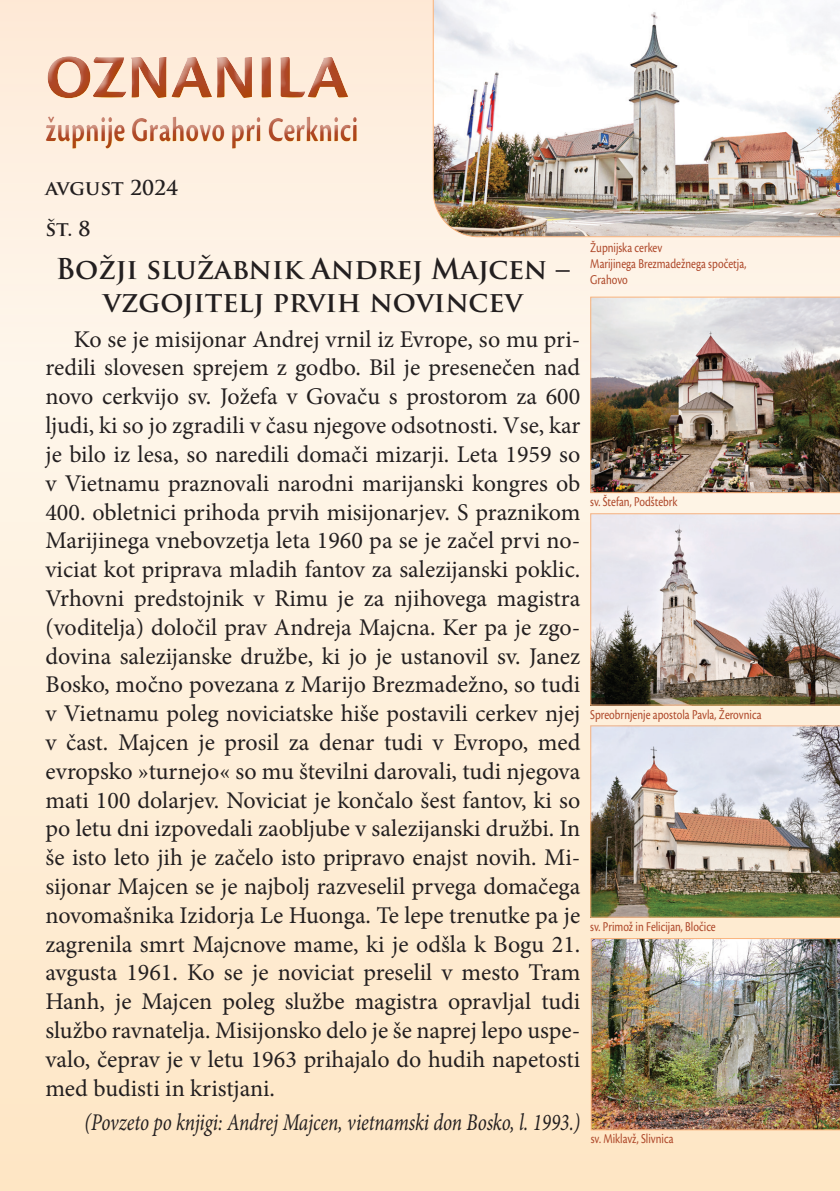
<style>
.page{position:relative;width:840px;height:1191px;background:#fff}
.page>*{position:absolute;margin:0;border:0;box-sizing:border-box;transform-origin:0 0}
.t1{font:700 64px "Cronos Pro";color:#ae482a}
.t2{font:700 36px "Cronos Pro";letter-spacing:.005em;color:#ae482a;scale:.74 1}
.t3{font:700 28px/33.6px "Trajan Pro";color:#231f20;text-align:center}
.t4{font:24px/28.8px "Minion Pro";color:#231f20;text-align:justify}
.t5{font:italic 24px "Minion Pro";letter-spacing:-.005em;color:#231f20;scale:.8 1}
.t6{font:700 20px/41px "Trajan Pro";color:#231f20}
.t7{font:14px/16px "Cronos Pro";color:#ae482a;scale:.8 1}
</style>
<div class="page">
<div style="left:0;top:0;width:839px;height:1191px;background:linear-gradient(to bottom,#fef3e9,#feeacc)"></div>
<div style="left:32px;top:42px;width:335px;height:117px;background:#feebd9"></div>
<div style="left:34px;top:48px;width:337px;height:111px;background:#fff101;opacity:.75"></div>
<img style="left:432px;top:0;width:407px;height:238px">
<img style="left:590px;top:513px;width:249px;height:192px">
<img style="left:590px;top:725px;width:249px;height:192px">
<img style="left:590px;top:938px;width:249px;height:192px">
<img style="left:590px;top:297px;width:249px;height:196px">
<h1 class="t1" style="left:45px;top:41px;width:305px">OZNANILA</h1>
<h2 class="t2" style="left:45px;top:109px;width:424px">župnije Grahovo pri Cerknici</h2>
<p class="t6" style="left:45px;top:167px;width:134px">avgust 2024 št. 8</p>
<p class="t3" style="left:56px;top:252px;width:515px">Božji služabnik Andrej Majcen – vzgojitelj prvih novincev</p>
<p class="t4" style="left:45px;top:325px;width:536px;text-indent:28px">Ko se je misijonar Andrej vrnil iz Evrope, so mu pri&shy;redili slovesen sprejem z godbo. Bil je presenečen nad novo cerkvijo sv. Jožefa v Govaču s prostorom za 600 ljudi, ki so jo zgradili v času njegove odsotnosti. Vse, kar je bilo iz lesa, so naredili domači mizarji. Leta 1959 so v Vietnamu praznovali narodni marijanski kongres ob 400. obletnici prihoda prvih misijonarjev. S praznikom Marijinega vnebovzetja leta 1960 pa se je začel prvi no&shy;viciat kot priprava mladih fantov za salezijanski poklic.<br>Vrhovni predstojnik v Rimu je za njihovega magistra (voditelja) določil prav Andreja Majcna. Ker pa je zgo&shy;dovina salezijanske družbe, ki jo je ustanovil sv. Janez Bosko, močno povezana z Marijo Brezmadežno, so tudi v Vietnamu poleg noviciatske hiše postavili cerkev njej v čast. Majcen je prosil za denar tudi v Evropo, med evropsko »turnejo« so mu številni darovali, tudi njegova mati 100 dolarjev. Noviciat je končalo šest fantov, ki so po letu dni izpovedali zaobljube v salezijanski družbi. In še isto leto jih je začelo isto pripravo enajst novih. Mi&shy;sijonar Majcen se je najbolj razveselil prvega domačega novomašnika Izidorja Le Huonga. Te lepe trenutke pa je zagrenila smrt Majcnove mame, ki je odšla k Bogu 21. avgusta 1961. Ko se je noviciat preselil v mesto Tram Hanh, je Majcen poleg službe magistra opravljal tudi službo ravnatelja. Misijonsko delo je še naprej lepo uspe&shy;valo, čeprav je v letu 1963 prihajalo do hudih napetosti med budisti in kristjani.</p>
<p class="t5" style="left:85px;top:1106px;width:620px">(Povzeto po knjigi: Andrej Majcen, vietnamski don Bosko, l. 1993.)</p>
<p class="t7" style="left:590px;top:240px;width:196px">Župnijska cerkev<br>Marijinega Brezmadežnega spočetja,<br>Grahovo</p>
<p class="t7" style="left:590px;top:494px;width:110px">sv. Štefan, Podštebrk</p>
<p class="t7" style="left:590px;top:706px;width:216px">Spreobrnjenje apostola Pavla, Žerovnica</p>
<p class="t7" style="left:590px;top:918px;width:158px">sv. Primož in Felicijan, Bločice</p>
<p class="t7" style="left:590px;top:1130px;width:105px">sv. Miklavž, Slivnica</p>
</div>
